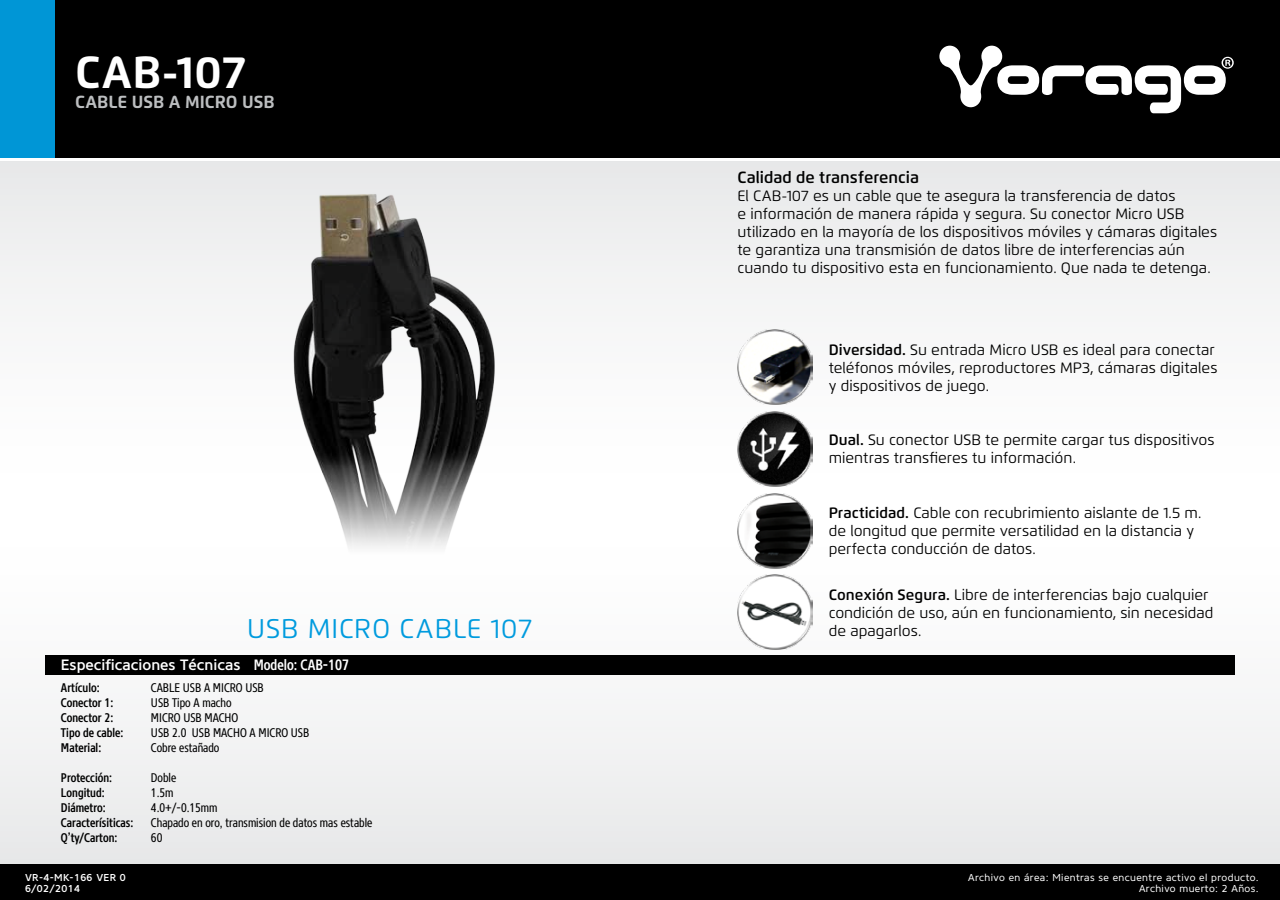
<style>
.page{position:relative;width:1280px;height:900px;background:#fff}
.page>*{position:absolute;margin:0;border:0;box-sizing:border-box;transform-origin:0 0}
.t1{font:700 45px "Flexo";letter-spacing:.005em;color:#fff}
.t2{font:27px "Flexo";letter-spacing:.03em;color:#009bde}
.t3{font:700 17.5px "Flexo";color:#bcbec0}
.t4{font:600 16.25px "Flexo";color:#000}
.t5{font:15px/18px "Flexo";color:#000}
.t6{font:500 15px "Core Sans N55";color:#fff}
.t7{font:500 15px "Core Sans N57 Cn";color:#fff}
.t8{font:12.5px "Core Sans N47 Cn";color:#000}
.t9{font:500 12.5px "Core Sans N57 Cn";color:#000}
.t10{font:10px/11.2px "Core Sans N45";letter-spacing:.04em;color:#fff;text-align:right}
.t11{font:500 10px/11.2px "Core Sans N55";letter-spacing:.04em;color:#fff}
.s1{font-weight:600}
</style>
<div class="page">
<div style="left:0;top:0;width:1280px;height:158px;background:#000"></div>
<div style="left:0;top:864px;width:1280px;height:36px;background:#000"></div>
<div style="left:0;top:161px;width:1280px;height:703px;background:linear-gradient(to right,#f3f4f4,#f5f5f6)"></div>
<svg style="left:939px;top:46px;width:295px;height:67px"></svg>
<div style="left:0;top:0;width:54px;height:158px;background:#0096d6"></div>
<div style="left:45px;top:655px;width:1190px;height:20px;background:#000"></div>
<img style="left:738px;top:575px;width:74px;height:75px">
<img style="left:738px;top:330px;width:74px;height:75px">
<img style="left:738px;top:411px;width:74px;height:75px">
<img style="left:738px;top:493px;width:74px;height:75px">
<img style="left:231px;top:165px;width:328px;height:435px">
<h1 class="t1" style="left:75px;top:45px;width:172px">CAB-107</h1>
<p class="t3" style="left:75px;top:91px;width:201px">CABLE USB A MICRO USB</p>
<p class="t4" style="left:738px;top:167px;width:183px">Calidad de transferencia</p>
<p class="t5" style="left:738px;top:187px;width:481px">El CAB-107 es un cable que te asegura la transferencia de datos<br>e información de manera rápida y segura. Su conector Micro USB utilizado en la mayoría de los dispositivos móviles y cámaras digitales te garantiza una transmisión de datos libre de interferencias aún cuando tu dispositivo esta en funcionamiento. Que nada te detenga.</p>
<p class="t5" style="left:829px;top:341px;width:390px"><span class="s1">Diversidad.</span> Su entrada Micro USB es ideal para conectar teléfonos móviles, reproductores MP3, cámaras digitales y dispositivos de juego.</p>
<p class="t5" style="left:829px;top:431px;width:387px"><span class="s1">Dual.</span> Su conector USB te permite cargar tus dispositivos mientras transfieres tu información.</p>
<p class="t6" style="left:61px;top:655px;width:181px">Especificaciones Técnicas</p>
<p class="t5" style="left:829px;top:504px;width:374px"><span class="s1">Practicidad.</span> Cable con recubrimiento aislante de 1.5 m. de longitud que permite versatilidad en la distancia y perfecta conducción de datos.</p>
<p class="t5" style="left:829px;top:586px;width:386px"><span class="s1">Conexión Segura.</span> Libre de interferencias bajo cualquier condición de uso, aún en funcionamiento, sin necesidad</p>
<h2 class="t2" style="left:247px;top:612px;width:286px">USB MICRO CABLE 107</h2>
<p class="t5" style="left:829px;top:622px;width:94px">de apagarlos.</p>
<p class="t7" style="left:254px;top:655px;width:97px">Modelo: CAB-107</p>
<p class="t9" style="left:61px;top:679px;width:40px">Artículo:</p>
<p class="t8" style="left:151px;top:679px;width:114px">CABLE USB A MICRO USB</p>
<p class="t9" style="left:61px;top:694px;width:54px">Conector 1:</p>
<p class="t8" style="left:151px;top:694px;width:82px">USB Tipo A macho</p>
<p class="t9" style="left:61px;top:709px;width:54px">Conector 2:</p>
<p class="t8" style="left:151px;top:709px;width:89px">MICRO USB MACHO</p>
<p class="t9" style="left:61px;top:724px;width:64px">Tipo de cable:</p>
<p class="t8" style="left:151px;top:724px;width:160px">USB 2.0 USB MACHO A MICRO USB</p>
<p class="t9" style="left:61px;top:739px;width:42px">Material:</p>
<p class="t8" style="left:151px;top:739px;width:70px">Cobre estañado</p>
<p class="t9" style="left:61px;top:769px;width:53px">Protección:</p>
<p class="t8" style="left:151px;top:769px;width:27px">Doble</p>
<p class="t9" style="left:61px;top:784px;width:45px">Longitud:</p>
<p class="t8" style="left:151px;top:784px;width:24px">1.5m</p>
<p class="t9" style="left:61px;top:799px;width:46px">Diámetro:</p>
<p class="t8" style="left:151px;top:799px;width:68px">4.0+/-0.15mm</p>
<p class="t9" style="left:61px;top:814px;width:74px">Caracterísiticas:</p>
<p class="t8" style="left:151px;top:814px;width:223px">Chapado en oro, transmision de datos mas estable</p>
<p class="t9" style="left:61px;top:829px;width:58px">Q’ty/Carton:</p>
<p class="t8" style="left:151px;top:829px;width:13px">60</p>
<p class="t11" style="left:25px;top:871px;width:102px">VR-4-MK-166 VER 0<br>6/02/2014</p>
<p class="t10" style="left:968px;top:871px;width:292px">Archivo en área: Mientras se encuentre activo el producto.<br>Archivo muerto: 2 Años.</p>
</div>
